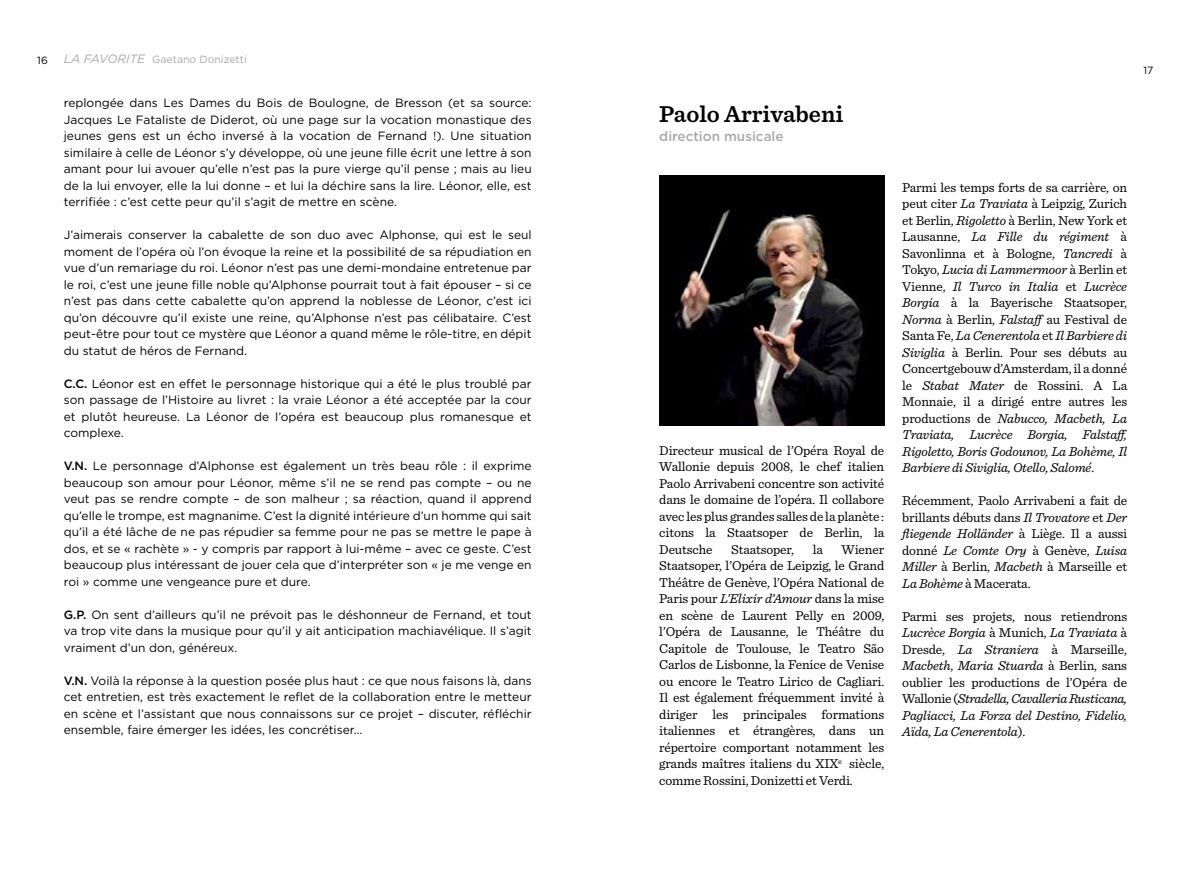
<style>
.page{position:relative;width:1191px;height:893px;background:#fff}
.page>*{position:absolute;margin:0;border:0;box-sizing:border-box;transform-origin:0 0}
.t1{font:600 24px "Sentinel";color:#000}
.t2{font:13.5px/16.5px "Sentinel";letter-spacing:-.01em;color:#000;text-align:justify}
.t3{font:italic 13.5px/16.5px "Sentinel";letter-spacing:-.01em;color:#000;text-align:justify}
.t4{font:500 13.5px "Gotham";color:#a7a9ac}
.t5{font:12px/16.5px "Gotham";color:#000;text-align:justify}
.t6{font:10.5px "Gotham";color:#a7a9ac}
.t7{font:10.5px "Gotham";color:#000}
.s1{font-style:italic;font-size:12px}
.s2{font-weight:500}
.s3{font-style:italic}
.s4{font-style:normal}
</style>
<div class="page">
<img style="left:659px;top:175px;width:225px;height:250px">
<p class="t7" style="left:37px;top:53px;width:12px">16</p>
<p class="t6" style="left:64px;top:53px;width:185px"><span class="s1">LA FAVORITE</span> Gaetano Donizetti</p>
<p class="t5" style="left:64px;top:95px;width:469px">replongée dans Les Dames du Bois de Boulogne, de Bresson (et sa source:<br>Jacques Le Fataliste de Diderot, où une page sur la vocation monastique des jeunes gens est un écho inversé à la vocation de Fernand !). Une situation similaire à celle de Léonor s’y développe, où une jeune fille écrit une lettre à son amant pour lui avouer qu’elle n’est pas la pure vierge qu’il pense ; mais au lieu de la lui envoyer, elle la lui donne – et lui la déchire sans la lire. Léonor, elle, est terrifiée : c’est cette peur qu’il s’agit de mettre en scène.</p>
<p class="t5" style="left:64px;top:227px;width:469px">J’aimerais conserver la cabalette de son duo avec Alphonse, qui est le seul moment de l’opéra où l’on évoque la reine et la possibilité de sa répudiation en vue d’un remariage du roi. Léonor n’est pas une demi-mondaine entretenue par le roi, c’est une jeune fille noble qu’Alphonse pourrait tout à fait épouser – si ce n’est pas dans cette cabalette qu’on apprend la noblesse de Léonor, c’est ici qu’on découvre qu’il existe une reine, qu’Alphonse n’est pas célibataire. C’est peut-être pour tout ce mystère que Léonor a quand même le rôle-titre, en dépit du statut de héros de Fernand.</p>
<p class="t5" style="left:64px;top:375px;width:469px"><span class="s2">C.C.</span> Léonor est en effet le personnage historique qui a été le plus troublé par son passage de l’Histoire au livret : la vraie Léonor a été acceptée par la cour et plutôt heureuse. La Léonor de l’opéra est beaucoup plus romanesque et complexe.</p>
<p class="t5" style="left:64px;top:458px;width:469px"><span class="s2">V.N.</span> Le personnage d’Alphonse est également un très beau rôle : il exprime beaucoup son amour pour Léonor, même s’il ne se rend pas compte – ou ne veut pas se rendre compte – de son malheur ; sa réaction, quand il apprend qu’elle le trompe, est magnanime. C’est la dignité intérieure d’un homme qui sait qu’il a été lâche de ne pas répudier sa femme pour ne pas se mettre le pape à dos, et se « rachète » - y compris par rapport à lui-même – avec ce geste. C’est beaucoup plus intéressant de jouer cela que d’interpréter son « je me venge en roi » comme une vengeance pure et dure.</p>
<p class="t5" style="left:64px;top:606px;width:469px"><span class="s2">G.P.</span> On sent d’ailleurs qu’il ne prévoit pas le déshonneur de Fernand, et tout va trop vite dans la musique pour qu’il y ait anticipation machiavélique. Il s’agit vraiment d’un don, généreux.</p>
<p class="t5" style="left:64px;top:672px;width:469px"><span class="s2">V.N.</span> Voilà la réponse à la question posée plus haut : ce que nous faisons là, dans cet entretien, est très exactement le reflet de la collaboration entre le metteur en scène et l’assistant que nous connaissons sur ce projet – discuter, réfléchir ensemble, faire émerger les idées, les concrétiser…</p>
<h1 class="t1" style="left:659px;top:95px;width:186px">Paolo Arrivabeni</h1>
<p class="t4" style="left:659px;top:128px;width:126px">direction musicale</p>
<p class="t2" style="left:659px;top:441px;width:226px">Directeur musical de l’Opéra Royal de Wallonie depuis 2008, le chef italien Paolo Arrivabeni concentre son activité dans le domaine de l’opéra. Il collabore avec les plus grandes salles de la planète : citons la Staatsoper de Berlin, la Deutsche</p>
<p class="t2" style="left:731px;top:540px;width:64px">Staatsoper,</p>
<p class="t2" style="left:812px;top:540px;width:12px">la</p>
<p class="t2" style="left:659px;top:540px;width:226px;text-indent:182px">Wiener Staatsoper, l’Opéra de Leipzig, le Grand Théâtre de Genève, l’Opéra National de Paris pour <span class="s3">L’Elixir d’Amour</span> dans la mise en scène de Laurent Pelly en 2009, l’Opéra de Lausanne, le Théâtre du Capitole de Toulouse, le Teatro São Carlos de Lisbonne, la Fenice de Venise ou encore le Teatro Lirico de Cagliari.<br>Il est également fréquemment invité à diriger les principales formations italiennes et étrangères, dans un répertoire comportant notamment les grands maîtres italiens du XIX<sup>e</sup> siècle, comme Rossini, Donizetti et Verdi.</p>
<p class="t7" style="left:1143px;top:63px;width:12px">17</p>
<p class="t2" style="left:902px;top:178px;width:227px">Parmi les temps forts de sa carrière, on peut citer <span class="s3">La Traviata</span> à Leipzig, Zurich et Berlin, <span class="s3">Rigoletto</span> à Berlin, New York et Lausanne, <span class="s3">La Fille du régiment</span> à Savonlinna et à Bologne, <span class="s3">Tancredi</span> à Tokyo, <span class="s3">Lucia di Lammermoor</span> à Berlin et Vienne, <span class="s3">Il Turco in Italia</span> et <span class="s3">Lucrèce Borgia</span> à la Bayerische Staatsoper, <span class="s3">Norma</span> à Berlin, <span class="s3">Falstaff</span> au Festival de Santa Fe, <span class="s3">La Cenerentola</span> et <span class="s3">Il Barbiere di Siviglia</span> à Berlin. Pour ses débuts au Concertgebouw d’Amsterdam, il a donné le <span class="s3">Stabat Mater</span> de Rossini. A La Monnaie, il a dirigé entre autres les productions de <span class="s3">Nabucco, Macbeth, La Traviata, Lucrèce Borgia, Falstaff, Rigoletto, Boris Godounov, La Bohème, Il Barbiere di Siviglia, Otello, Salomé</span>.</p>
<p class="t2" style="left:902px;top:492px;width:226px">Récemment, Paolo Arrivabeni a fait de brillants débuts dans <span class="s3">Il Trovatore</span> et <span class="s3">Der fliegende Holländer</span> à Liège. Il a aussi donné <span class="s3">Le Comte Ory</span> à Genève, <span class="s3">Luisa Miller</span> à Berlin, <span class="s3">Macbeth</span> à Marseille et <span class="s3">La Bohème</span> à Macerata.</p>
<p class="t3" style="left:902px;top:607px;width:226px"><span class="s4">Parmi ses projets, nous retiendrons </span>Lucrèce Borgia <span class="s4">à Munich,</span> La Traviata <span class="s4">à Dresde,</span> La Straniera <span class="s4">à Marseille, </span>Macbeth<span class="s4">,</span> Maria Stuarda <span class="s4">à Berlin, sans oublier les productions de l’Opéra de Wallonie (</span>Stradella, Cavalleria Rusticana, Pagliacci, La Forza del Destino, Fidelio, Aïda, La Cenerentola<span class="s4">).</span></p>
</div>
